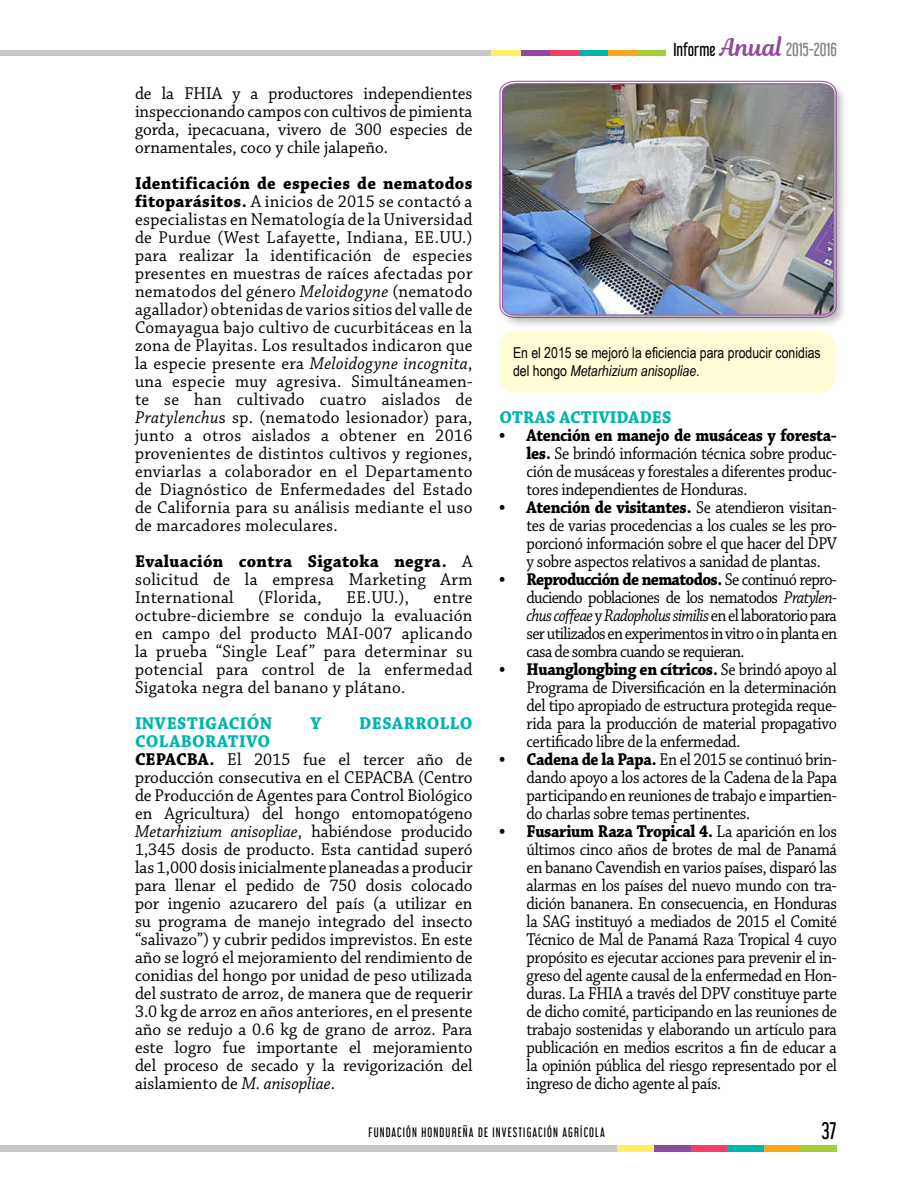
<style>
.page{position:relative;width:918px;height:1188px;background:#fff}
.page>*{position:absolute;margin:0;border:0;box-sizing:border-box;transform-origin:0 0}
.t1{font:21px "Libel Suit Rg";color:#000}
.t2{font:18px/18px "Chaparral Pro";color:#000;text-align:justify;scale:.96 1}
.t3{font:18px/18px "Chaparral Pro";color:#000;text-align:justify;scale:.9 1}
.t4{font:700 18px "Chaparral Pro";letter-spacing:.02em;color:#00b5ad;scale:.96 1}
.t5{font:700 18px "Chaparral Pro";color:#00b5ad;scale:.96 1}
.t6{font:18px "Chaparral Pro";letter-spacing:.02em;color:#000;scale:.96 1}
.t7{font:16.5px "Libel Suit Rg";color:#808285}
.t8{font:15px/18px "Arial Narrow";color:#000}
.t9{font:12px "Libel Suit Rg";letter-spacing:.095em;color:#000}
.s1{font-weight:700}
.s2{font-style:italic}
.s3{font-weight:700;color:#00b5ad}
.s4{color:#000}
.s5{font-family:"Magnolia Script";font-size:24px;color:#90499c}
.s6{font-family:"Times";font-weight:700}
</style>
<div class="page">
<div style="left:0;top:50px;width:491px;height:6px;background:#c7c8ca"></div>
<div style="left:637px;top:50px;width:29px;height:6px;background:#a6ce39"></div>
<div style="left:608px;top:50px;width:29px;height:6px;background:#faa61a"></div>
<div style="left:579px;top:50px;width:29px;height:6px;background:#00b5ad"></div>
<div style="left:549px;top:50px;width:30px;height:6px;background:#ef3f6b"></div>
<div style="left:520px;top:50px;width:30px;height:6px;background:#90499c"></div>
<div style="left:491px;top:50px;width:29px;height:6px;background:#ffee5f"></div>
<div style="left:0;top:1145px;width:617px;height:6px;background:#c7c8ca"></div>
<div style="left:800px;top:1145px;width:37px;height:6px;background:#a6ce39"></div>
<div style="left:764px;top:1145px;width:36px;height:6px;background:#faa61a"></div>
<div style="left:727px;top:1145px;width:37px;height:6px;background:#00b5ad"></div>
<div style="left:690px;top:1145px;width:37px;height:6px;background:#ef3f6b"></div>
<div style="left:654px;top:1145px;width:37px;height:6px;background:#90499c"></div>
<div style="left:617px;top:1145px;width:37px;height:6px;background:#ffee5f"></div>
<div style="left:498px;top:79px;width:351px;height:251px;background:#000;opacity:.3"></div>
<svg style="left:499px;top:81px;width:338px;height:237px"></svg>
<img style="left:502px;top:83px;width:332px;height:232px">
<div style="left:499px;top:331px;width:337px;height:62px;background:#fffcd6;border-radius:16px"></div>
<p class="t2" style="left:135px;top:85px;width:353px">de la FHIA y a productores independientes inspeccionando campos con cultivos de pimienta gorda, ipecacuana, vivero de 300 especies de ornamentales, coco y chile jalapeño.</p>
<p class="t2" style="left:135px;top:175px;width:353px"><span class="s1">Identificación de especies de nematodos fitoparásitos.</span> A inicios de 2015 se contactó a especialistas en Nematología de la Universidad de Purdue (West Lafayette, Indiana, EE.UU.) para realizar la identificación de especies presentes en muestras de raíces afectadas por nematodos del género <span class="s2">Meloidogyne</span> (nematodo agallador) obtenidas de varios sitios del valle de Comayagua bajo cultivo de cucurbitáceas en la zona de Playitas. Los resultados indicaron que la especie presente era <span class="s2">Meloidogyne incognita</span>, una especie muy agresiva. Simultáneamen&shy;te se han cultivado cuatro aislados de <span class="s2">Pratylenchu</span>s sp. (nematodo lesionador) para, junto a otros aislados a obtener en 2016 provenientes de distintos cultivos y regiones, enviarlas a colaborador en el Departamento de Diagnóstico de Enfermedades del Estado de California para su análisis mediante el uso de marcadores moleculares.</p>
<p class="t2" style="left:135px;top:553px;width:353px"><span class="s1">Evaluación contra Sigatoka negra.</span> A solicitud de la empresa Marketing Arm International</p>
<p class="t6" style="left:258px;top:587px;width:68px">(Florida,</p>
<p class="t2" style="left:346px;top:589px;width:67px">EE.UU.),</p>
<p class="t2" style="left:135px;top:589px;width:353px;text-indent:299px">entre octubre-diciembre se condujo la evaluación en campo del producto MAI-007 aplicando la prueba “Single Leaf” para determinar su potencial para control de la enfermedad Sigatoka negra del banano y plátano.</p>
<p class="t4" style="left:135px;top:713px;width:144px">INVESTIGACIÓN</p>
<p class="t4" style="left:310px;top:713px;width:13px">Y</p>
<p class="t4" style="left:359px;top:713px;width:119px">DESARROLLO</p>
<p class="t2" style="left:135px;top:733px;width:353px;text-align:left"><span class="s3">COLABORATIVO<br></span><span class="s1">CEPACBA.</span> El 2015 fue el tercer año de producción consecutiva en el CEPACBA (Centro de Producción de Agentes para Control Biológico en Agricultura) del hongo entomopatógeno <span class="s2">Metarhizium anisopliae</span>, habiéndose producido 1,345 dosis de producto. Esta cantidad superó las 1,000 dosis inicialmente planeadas a producir para llenar el pedido de 750 dosis colocado por ingenio azucarero del país (a utilizar en su programa de manejo integrado del insecto “salivazo”) y cubrir pedidos imprevistos. En este año se logró el mejoramiento del rendimiento de conidias del hongo por unidad de peso utilizada del sustrato de arroz, de manera que de requerir 3.0 kg de arroz en años anteriores, en el presente año se redujo a 0.6 kg de grano de arroz. Para este logro fue importante el mejoramiento del proceso de secado y la revigorización del aislamiento de <span class="s2">M. anisopliae</span>.</p>
<p class="t7" style="left:674px;top:36px;width:165px"><span class="s4">Informe</span> <span class="s5">Anual</span> 2015-2016</p>
<p class="t8" style="left:513px;top:343px;width:309px">En el 2015 se mejoró la eficiencia para producir conidias del hongo <span class="s2">Metarhizium anisopliae</span>.</p>
<p class="t5" style="left:500px;top:407px;width:181px">OTRAS ACTIVIDADES</p>
<p class="t3" style="left:526px;top:427px;width:347px;text-indent:-27px"><span class="s6">•</span> <span class="s1">Atención en manejo de musáceas y foresta&shy;les.</span> Se brindó información técnica sobre produc&shy;ción de musáceas y forestales a diferentes produc&shy;tores independientes de Honduras.</p>
<p class="t3" style="left:526px;top:499px;width:347px;text-indent:-27px"><span class="s6">•</span> <span class="s1">Atención de visitantes.</span> Se atendieron visitan&shy;tes de varias procedencias a los cuales se les pro&shy;porcionó información sobre el que hacer del DPV y sobre aspectos relativos a sanidad de plantas.</p>
<p class="t3" style="left:526px;top:571px;width:347px;text-indent:-27px"><span class="s6">•</span> <span class="s1">Reproducción de nematodos.</span> Se continuó repro&shy;duciendo poblaciones de los nematodos <span class="s2">Pratylen&shy;chus coffeae</span> y <span class="s2">Radopholus similis</span> en el laboratorio para ser utilizados en experimentos in vitro o in planta en casa de sombra cuando se requieran.</p>
<p class="t3" style="left:526px;top:661px;width:347px;text-indent:-27px"><span class="s6">•</span> <span class="s1">Huanglongbing en cítricos.</span> Se brindó apoyo al Programa de Diversificación en la determinación del tipo apropiado de estructura protegida reque&shy;rida para la producción de material propagativo certificado libre de la enfermedad.</p>
<p class="t3" style="left:526px;top:751px;width:347px;text-indent:-27px"><span class="s6">•</span> <span class="s1">Cadena de la Papa.</span> En el 2015 se continuó brin&shy;dando apoyo a los actores de la Cadena de la Papa participando en reuniones de trabajo e impartien&shy;do charlas sobre temas pertinentes.</p>
<p class="t3" style="left:526px;top:823px;width:347px;text-indent:-27px"><span class="s6">•</span> <span class="s1">Fusarium Raza Tropical 4.</span> La aparición en los últimos cinco años de brotes de mal de Panamá en banano Cavendish en varios países, disparó las alarmas en los países del nuevo mundo con tra&shy;dición bananera. En consecuencia, en Honduras la SAG instituyó a mediados de 2015 el Comité Técnico de Mal de Panamá Raza Tropical 4 cuyo propósito es ejecutar acciones para prevenir el in&shy;greso del agente causal de la enfermedad en Hon&shy;duras. La FHIA a través del DPV constituye parte de dicho comité, participando en las reuniones de trabajo sostenidas y elaborando un artículo para publicación en medios escritos a fin de educar a la opinión pública del riesgo representado por el ingreso de dicho agente al país.</p>
<p class="t9" style="left:368px;top:1123px;width:238px">FUNDACIÓN HONDUREÑA DE INVESTIGACIÓN AGRÍCOLA</p>
<p class="t1" style="left:821px;top:1113px;width:16px">37</p>
</div>
